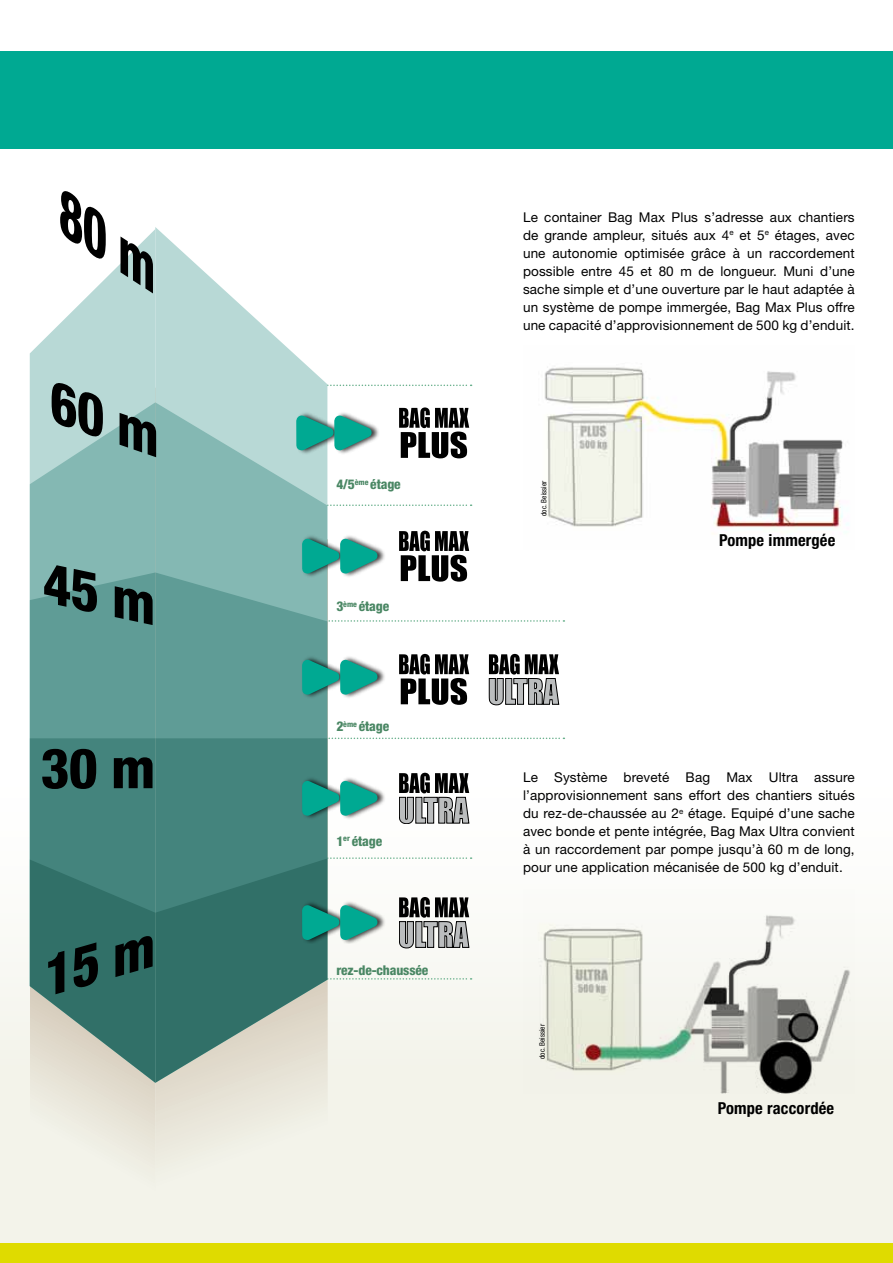
<style>
.page{position:relative;width:893px;height:1263px;background:#fff}
.page>*{position:absolute;margin:0;border:0;box-sizing:border-box;transform-origin:0 0}
.t1{font:800 condensed 55.5px "Helvetica Neue LT Std";color:#000}
.t2{font:700 condensed 16.5px "Helvetica Neue LT Std";letter-spacing:.01em;color:#000}
.t3{font:13.5px/18px "Helvetica Neue LT Std";letter-spacing:.01em;color:#000;text-align:justify}
.t4{font:800 condensed 13.5px "Helvetica Neue LT Std";letter-spacing:-.01em;color:#4a8764}
.t5{font:condensed 7.5px "Helvetica Neue LT Std";color:#000}
</style>
<div class="page">
<div style="left:0;top:760px;width:893px;height:503px;background:linear-gradient(to bottom,#fff,#efefe4)"></div>
<svg style="left:30px;top:1083px;width:126px;height:155px;background:#eeede3"></svg>
<svg style="left:156px;top:387px;width:172px;height:851px;background:#eeeee4"></svg>
<svg style="left:327px;top:620px;width:237px;height:2px"></svg>
<svg style="left:327px;top:504px;width:145px;height:2px"></svg>
<svg style="left:327px;top:385px;width:145px;height:1px"></svg>
<div style="left:0;top:1243px;width:893px;height:20px;background:#dfdb00"></div>
<div style="left:0;top:51px;width:893px;height:98px;background:#00a992"></div>
<img style="left:544px;top:367px;width:305px;height:166px">
<img style="left:523px;top:889px;width:332px;height:204px">
<svg style="left:489px;top:654px;width:70px;height:51px"></svg>
<svg style="left:399px;top:407px;width:70px;height:51px"></svg>
<svg style="left:399px;top:531px;width:70px;height:51px"></svg>
<svg style="left:399px;top:654px;width:70px;height:51px"></svg>
<svg style="left:30px;top:229px;width:125px;height:173px;fill:#b8d9d6"></svg>
<svg style="left:30px;top:402px;width:125px;height:170px;background:#8abcb7"></svg>
<div style="left:30px;top:572px;width:125px;height:165px;background:#5f9c96"></div>
<svg style="left:155px;top:227px;width:172px;height:175px;fill:#b8d9d6"></svg>
<svg style="left:155px;top:402px;width:172px;height:170px;background:#92c1bc"></svg>
<svg style="left:155px;top:572px;width:172px;height:165px;background:#64a09a"></svg>
<div style="left:296px;top:411px;width:84px;height:44px;background:#000;opacity:.75"></div>
<svg style="left:296px;top:415px;width:76px;height:36px;background:#47b2a4"></svg>
<div style="left:302px;top:534px;width:84px;height:44px;background:#000;opacity:.75"></div>
<svg style="left:302px;top:538px;width:75px;height:36px;background:#46b2a3"></svg>
<div style="left:302px;top:655px;width:84px;height:44px;background:#000;opacity:.75"></div>
<svg style="left:302px;top:659px;width:75px;height:36px;background:#43b0a2"></svg>
<svg style="left:60px;top:229px;width:93px;height:64px"></svg>
<svg style="left:52px;top:380px;width:104px;height:77px;background:#a9cfcb"></svg>
<svg style="left:44px;top:563px;width:109px;height:62px;background:#6ca5a0"></svg>
<svg style="left:30px;top:737px;width:534px;height:346px"></svg>
<h1 class="t1" style="left:40px;top:734px;width:116px">30 m</h1>
<p class="t3" style="left:523px;top:208px;width:333px">Le container Bag Max Plus s’adresse aux chantiers de grande ampleur, situés aux 4<sup>e</sup> et 5<sup>e</sup> étages, avec une autonomie optimisée grâce à un raccordement possible entre 45 et 80 m de longueur. Muni d’une sache simple et d’une ouverture par le haut adaptée à un système de pompe immergée, Bag Max Plus offre une capacité d’approvisionnement de 500 kg d’enduit.</p>
<p class="t4" style="left:336px;top:476px;width:66px">4/5<sup>ème</sup> étage</p>
<p class="t5" style="left:540px;top:516px;width:37px;rotate:-90deg">doc. Beissier</p>
<p class="t4" style="left:336px;top:598px;width:54px">3<sup>ème</sup> étage</p>
<p class="t4" style="left:336px;top:718px;width:54px">2<sup>ème</sup> étage</p>
<p class="t2" style="left:719px;top:530px;width:118px">Pompe immergée</p>
<p class="t4" style="left:336px;top:833px;width:47px">1<sup>er</sup> étage</p>
<p class="t4" style="left:336px;top:962px;width:93px">rez-de-chaussée</p>
<p class="t3" style="left:523px;top:768px;width:333px">Le Système breveté Bag Max Ultra assure l’approvisionnement sans effort des chantiers situés du rez-de-chaussée au 2<sup>e</sup> étage. Equipé d’une sache avec bonde et pente intégrée, Bag Max Ultra convient à un raccordement par pompe jusqu’à 60 m de long, pour une application mécanisée de 500 kg d’enduit.</p>
<p class="t5" style="left:538px;top:1059px;width:37px;rotate:-90deg">doc. Beissier</p>
<p class="t2" style="left:718px;top:1098px;width:118px">Pompe raccordée</p>
</div>
